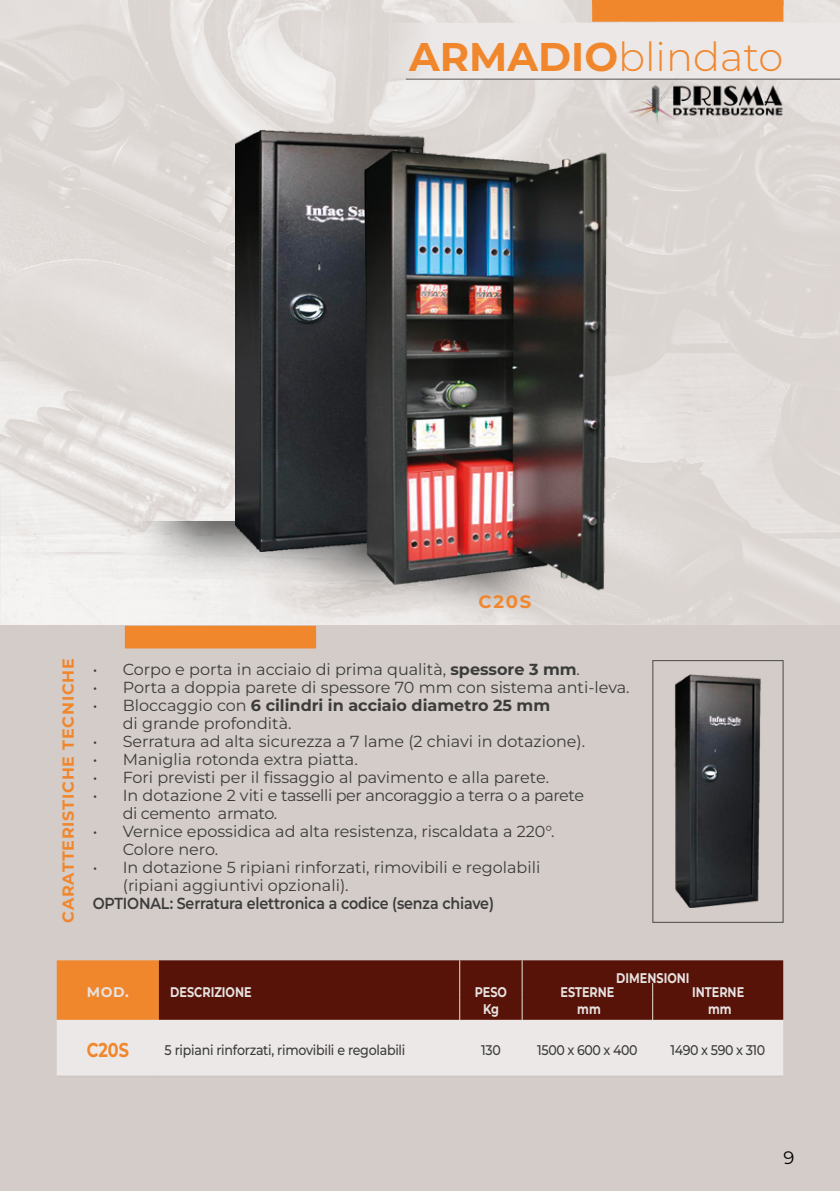
<style>
.page{position:relative;width:840px;height:1191px;background:#fff}
.page>*{position:absolute;margin:0;border:0;box-sizing:border-box;transform-origin:0 0}
.t1{font:300 40px "Montserrat";color:#f1872d}
.t2{font:700 20px "Montserrat";color:#f1872d;scale:.8 1}
.t3{font:700 18px "Montserrat";color:#f1872d}
.t4{font:18px "Montserrat";color:#000}
.t5{font:16px/18px "Montserrat";color:#3c3c3b}
.t6{font:16px/18px "Montserrat";letter-spacing:-.025em;color:#3c3c3b}
.t7{font:600 16px "Montserrat";letter-spacing:-.01em;color:#3c3c3b;scale:.89 1}
.t8{font:700 16px "Montserrat";letter-spacing:.05em;color:#f1872d}
.t9{font:500 14px "Montserrat";letter-spacing:-.02em;color:#3c3c3b;scale:.9 1}
.t10{font:700 14px "Montserrat";color:#e6e2e1;scale:.8 1}
.t11{font:700 14px "Montserrat";color:#e6e2e1}
.s1{font-weight:700}
</style>
<div class="page">
<img style="left:0;top:0;width:839px;height:626px">
<div style="left:0;top:626px;width:839px;height:565px;background:#d3ccc9"></div>
<svg style="left:125px;top:521px;width:166px;height:60px;background:#d3d1d0"></svg>
<svg style="left:291px;top:577px;width:264px;height:47px;background:#e3dfdd"></svg>
<svg style="left:248px;top:551px;width:67px;height:26px;background:#cfcccb"></svg>
<svg style="left:361px;top:23px;width:478px;height:56px;background:#e9e5e4"></svg>
<img style="left:621px;top:72px;width:170px;height:56px">
<div style="left:591px;top:0;width:192px;height:22px;background:#f1872d"></div>
<hr style="left:405px;top:79px;width:434px;height:1px;background:#575756">
<div style="left:57px;top:1020px;width:725px;height:55px;background:#ebe8e7"></div>
<hr style="left:57px;top:1075px;width:102px;height:2px;background:#cec6c3">
<hr style="left:159px;top:1075px;width:300px;height:2px;background:#cec6c3">
<hr style="left:459px;top:1075px;width:63px;height:2px;background:#cec6c3">
<hr style="left:522px;top:1075px;width:130px;height:2px;background:#cec6c3">
<hr style="left:652px;top:1075px;width:130px;height:2px;background:#cec6c3">
<svg style="left:57px;top:960px;width:725px;height:60px;background:#702610"></svg>
<div style="left:125px;top:626px;width:191px;height:22px;background:#f1872d"></div>
<img style="left:674px;top:675px;width:87px;height:232px">
<div style="left:652px;top:660px;width:130px;height:262px;border:1px solid #4a4a49"></div>
<img style="left:235px;top:130px;width:251px;height:421px">
<img style="left:315px;top:140px;width:343px;height:459px">
<h1 class="t1" style="left:409px;top:30px;width:375px"><span class="s1">ARMADIO</span>blindato</h1>
<p class="t3" style="left:478px;top:590px;width:54px">C20S</p>
<p class="t8" style="left:57px;top:922px;width:266px;rotate:-90deg">CARATTERISTICHE TECNICHE</p>
<p class="t5" style="left:93px;top:660px;width:488px">• Corpo e porta in acciaio di prima qualità, <span class="s1">spessore 3 mm</span>.</p>
<p class="t5" style="left:93px;top:678px;width:538px">• Porta a doppia parete di spessore 70 mm con sistema anti-leva.</p>
<p class="t5" style="left:123px;top:696px;width:429px;text-indent:-30px">• Bloccaggio con <span class="s1">6 cilindri in acciaio diametro 25 mm </span>di grande profondità.</p>
<p class="t5" style="left:93px;top:732px;width:494px">• Serratura ad alta sicurezza a 7 lame (2 chiavi in dotazione).</p>
<p class="t5" style="left:93px;top:750px;width:266px">• Maniglia rotonda extra piatta.</p>
<p class="t5" style="left:93px;top:768px;width:457px">• Fori previsti per il fissaggio al pavimento e alla parete.</p>
<p class="t6" style="left:123px;top:786px;width:462px;text-indent:-30px">• In dotazione 2 viti e tasselli per ancoraggio a terra o a parete di cemento armato.</p>
<p class="t5" style="left:123px;top:822px;width:433px;text-indent:-30px">• Vernice epossidica ad alta resistenza, riscaldata a 220°.<br>Colore nero.</p>
<p class="t5" style="left:123px;top:858px;width:419px;text-indent:-30px">• In dotazione 5 ripiani rinforzati, rimovibili e regolabili (ripiani aggiuntivi opzionali).</p>
<p class="t7" style="left:93px;top:893px;width:452px">OPTIONAL: Serratura elettronica a codice (senza chiave)</p>
<p class="t11" style="left:87px;top:983px;width:44px">MOD.</p>
<p class="t10" style="left:170px;top:983px;width:103px">DESCRIZIONE</p>
<p class="t10" style="left:474px;top:983px;width:42px">PESO</p>
<p class="t10" style="left:616px;top:968px;width:93px">DIMENSIONI</p>
<p class="t10" style="left:560px;top:982px;width:69px">ESTERNE</p>
<p class="t10" style="left:691px;top:982px;width:66px">INTERNE</p>
<p class="t10" style="left:482px;top:999px;width:21px">Kg</p>
<p class="t10" style="left:577px;top:999px;width:31px">mm</p>
<p class="t10" style="left:707px;top:999px;width:31px">mm</p>
<p class="t2" style="left:87px;top:1037px;width:54px">C20S</p>
<p class="t9" style="left:164px;top:1040px;width:269px">5 ripiani rinforzati, rimovibili e regolabili</p>
<p class="t9" style="left:481px;top:1040px;width:23px">130</p>
<p class="t9" style="left:537px;top:1040px;width:113px">1500 x 600 x 400</p>
<p class="t9" style="left:670px;top:1040px;width:107px">1490 x 590 x 310</p>
<p class="t4" style="left:783px;top:1146px;width:12px">9</p>
</div>
